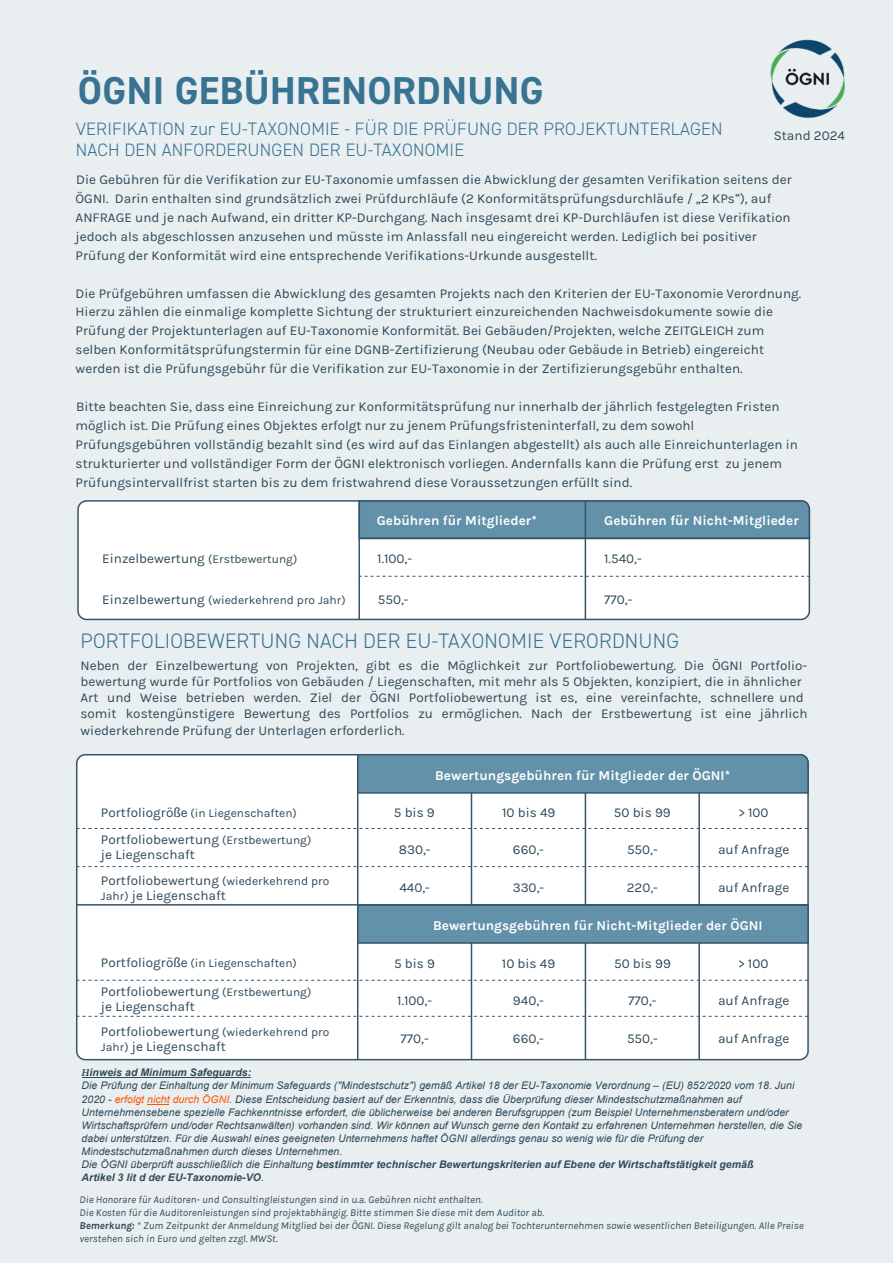
<style>
.page{position:relative;width:893px;height:1263px;background:#e9eef1}
.page>*{position:absolute;margin:0;border:0;box-sizing:border-box;transform-origin:0 0}
.t1{font:700 39px "DIN2014";letter-spacing:.01em;color:#387391}
.t2{font:300 21px "DIN2014";letter-spacing:.01em;color:#387391}
.t3{font:300 18px/21.6px "DIN2014";letter-spacing:.01em;color:#387391}
.t4{font:13.5px/18.9px "Karmilla";color:#2e4959}
.t5{font:13.5px/15px "Karla";color:#2e4959}
.t6{font:700 13.5px "Karla";color:#fff}
.t7{font:12px "Karla";color:#2e4959}
.t8{font:italic 10.5px/13.2px "Arial";letter-spacing:.005em;color:#2e4959}
.t9{font:italic 10.5px/13.2px "Karla";letter-spacing:.005em;color:#2e4959}
.s1{font-family:"Karmilla"}
.s2{font-size:12px}
.s3{font-size:13.5px}
.s4{font-family:"Myriad Pro";font-size:13.5px}
.s5{font-family:"Minion Pro";font-weight:700}
.s6{font-weight:700}
.s7{color:#f50}
.s8{font-family:"Arial"}
</style>
<div class="page">
<img style="left:770px;top:39px;width:75px;height:79px">
<div style="left:78px;top:501px;width:731px;height:118px;background:#fff;border-radius:9px"></div>
<div style="left:77px;top:500px;width:733px;height:120px;border:2px solid #375469;border-radius:9px"></div>
<svg style="left:360px;top:500px;width:451px;height:40px;background:#638fa6"></svg>
<hr style="left:358px;top:500px;width:2px;height:120px;background:#375469">
<svg style="left:360px;top:576px;width:450px;height:1px"></svg>
<hr style="left:359px;top:538px;width:451px;height:1px;background:#375469">
<hr style="left:585px;top:500px;width:1px;height:120px;background:#375469">
<svg style="left:148px;top:1104px;width:21px;height:1px"></svg>
<hr style="left:82px;top:1077px;width:169px;height:1px;background:#2e4959">
<div style="left:77px;top:755px;width:731px;height:305px;background:#fff;border-radius:9px"></div>
<div style="left:76px;top:754px;width:733px;height:306px;border:2px solid #375469;border-radius:9px"></div>
<hr style="left:357px;top:792px;width:1px;height:267px;background:#375469">
<svg style="left:76px;top:828px;width:732px;height:1px"></svg>
<svg style="left:76px;top:980px;width:732px;height:1px"></svg>
<hr style="left:471px;top:792px;width:1px;height:267px;background:#375469">
<hr style="left:585px;top:792px;width:1px;height:267px;background:#375469">
<hr style="left:698px;top:792px;width:2px;height:267px;background:#375469">
<svg style="left:356px;top:754px;width:453px;height:40px;background:#618da4"></svg>
<div style="left:357px;top:904px;width:452px;height:40px;background:#6391a9;border:2px solid #375469"></div>
<svg style="left:76px;top:866px;width:732px;height:1px"></svg>
<hr style="left:76px;top:904px;width:732px;height:1px;background:#375469">
<svg style="left:76px;top:1016px;width:732px;height:1px"></svg>
<h1 class="t1" style="left:78px;top:65px;width:467px">ÖGNI GEBÜHRENORDNUNG</h1>
<h3 class="t3" style="left:76px;top:118px;width:648px">VERIFIKATION zur EU-TAXONOMIE - FÜR DIE PRÜFUNG DER PROJEKTUNTERLAGEN<br>NACH DEN ANFORDERUNGEN DER EU-TAXONOMIE</h3>
<p class="t4" style="left:76px;top:170px;width:718px">Die Gebühren für die Verifikation zur EU-Taxonomie umfassen die Abwicklung der gesamten Verifikation seitens der ÖGNI. Darin enthalten sind grundsätzlich zwei Prüfdurchläufe (2 Konformitätsprüfungsdurchläufe / „2 KPs“), auf ANFRAGE und je nach Aufwand, ein dritter KP-Durchgang. Nach insgesamt drei KP-Durchläufen ist diese Verifikation jedoch als abgeschlossen anzusehen und müsste im Anlassfall neu eingereicht werden. Lediglich bei positiver Prüfung der Konformität wird eine entsprechende Verifikations-Urkunde ausgestellt.</p>
<p class="t4" style="left:76px;top:284px;width:727px">Die Prüfgebühren umfassen die Abwicklung des gesamten Projekts nach den Kriterien der EU-Taxonomie Verordnung.<br>Hierzu zählen die einmalige komplette Sichtung der strukturiert einzureichenden Nachweisdokumente sowie die Prüfung der Projektunterlagen auf EU-Taxonomie Konformität. Bei Gebäuden/Projekten, welche ZEITGLEICH zum selben Konformitätsprüfungstermin für eine DGNB-Zertifizierung (Neubau oder Gebäude in Betrieb) eingereicht werden ist die Prüfungsgebühr für die Verifikation zur EU-Taxonomie in der Zertifizierungsgebühr enthalten.</p>
<p class="t4" style="left:76px;top:397px;width:724px">Bitte beachten Sie, dass eine Einreichung zur Konformitätsprüfung nur innerhalb der jährlich festgelegten Fristen möglich ist. Die Prüfung eines Objektes erfolgt nur zu jenem Prüfungsfristeninterfall, zu dem sowohl Prüfungsgebühren vollständig bezahlt sind (es wird auf das Einlangen abgestellt) als auch alle Einreichunterlagen in strukturierter und vollständiger Form der ÖGNI elektronisch vorliegen. Andernfalls kann die Prüfung erst zu jenem Prüfungsintervallfrist starten bis zu dem fristwahrend diese Voraussetzungen erfüllt sind.</p>
<p class="t5" style="left:774px;top:128px;width:73px">Stand 202<span class="s1">4</span></p>
<p class="t6" style="left:377px;top:512px;width:162px">Gebühren für Mitglieder*</p>
<p class="t6" style="left:604px;top:512px;width:196px">Gebühren für Nicht-Mitglieder</p>
<p class="t5" style="left:102px;top:551px;width:196px">Einzelbewertung <span class="s2">(Erstbewertung)</span></p>
<p class="t5" style="left:377px;top:551px;width:36px">1.100,-</p>
<p class="t5" style="left:604px;top:551px;width:39px">1.540,-</p>
<p class="t7" style="left:102px;top:593px;width:245px"><span class="s3">Einzelbewertung</span> (wiederkehrend pro Jahr)</p>
<p class="t5" style="left:378px;top:592px;width:32px">550,-</p>
<p class="t5" style="left:604px;top:592px;width:30px">770,-</p>
<h2 class="t2" style="left:81px;top:628px;width:600px">PORTFOLIOBEWERTUNG NACH DER EU-TAXONOMIE VERORDNUNG</h2>
<p class="t4" style="left:81px;top:657px;width:729px;line-height:16.2px">Neben der Einzelbewertung von Projekten, gibt es die Möglichkeit zur Portfoliobewertung. Die ÖGNI Portfolio&shy;bewertung wurde für Portfolios von Gebäuden / Liegenschaften, mit mehr als 5 Objekten, konzipiert, die in ähnlicher Art und Weise betrieben werden. Ziel der ÖGNI Portfoliobewertung ist es, eine vereinfachte, schnellere und somit kostengünstigere Bewertung des Portfolios zu ermöglichen. Nach der Erstbewertung ist eine jährlich wiederkehrende Prüfung der Unterlagen erforderlich.</p>
<p class="t7" style="left:101px;top:806px;width:197px"><span class="s3">Portfoliogrö</span><span class="s4">ß</span><span class="s3">e</span> (in Liegenschaften)</p>
<p class="t5" style="left:101px;top:833px;width:212px">Portfoliobewertung <span class="s2">(Erstbewertung) </span>je Liegenschaft</p>
<p class="t5" style="left:101px;top:873px;width:230px">Portfoliobewertung <span class="s2">(wiederkehrend pro<br>Jahr)</span> je Liegenschaft</p>
<p class="t7" style="left:101px;top:956px;width:197px"><span class="s3">Portfoliogrö</span><span class="s4">ß</span><span class="s3">e</span> (in Liegenschaften)</p>
<p class="t5" style="left:101px;top:984px;width:212px">Portfoliobewertung <span class="s2">(Erstbewertung) </span>je Liegenschaft</p>
<p class="t5" style="left:101px;top:1024px;width:230px">Portfoliobewertung <span class="s2">(wiederkehrend pro<br>Jahr)</span> je Liegenschaft</p>
<p class="t6" style="left:435px;top:768px;width:297px">Bewertungsgebühren für Mitglieder der ÖGNI*</p>
<p class="t5" style="left:394px;top:805px;width:42px">5 bis 9</p>
<p class="t5" style="left:502px;top:805px;width:55px">10 bis 49</p>
<p class="t5" style="left:614px;top:805px;width:58px">50 bis 99</p>
<p class="t5" style="left:739px;top:805px;width:31px">&gt; 100</p>
<p class="t5" style="left:399px;top:842px;width:33px">830,-</p>
<p class="t5" style="left:399px;top:880px;width:32px">440,-</p>
<p class="t5" style="left:513px;top:842px;width:33px">660,-</p>
<p class="t5" style="left:513px;top:880px;width:33px">330,-</p>
<p class="t5" style="left:627px;top:842px;width:32px">550,-</p>
<p class="t5" style="left:627px;top:880px;width:33px">220,-</p>
<p class="t5" style="left:718px;top:842px;width:73px">auf Anfrage</p>
<p class="t5" style="left:718px;top:880px;width:73px">auf Anfrage</p>
<p class="t6" style="left:433px;top:918px;width:331px">Bewertungsgebühren für Nicht-Mitglieder der ÖGNI</p>
<p class="t5" style="left:394px;top:956px;width:42px">5 bis 9</p>
<p class="t5" style="left:502px;top:956px;width:55px">10 bis 49</p>
<p class="t5" style="left:614px;top:956px;width:58px">50 bis 99</p>
<p class="t5" style="left:739px;top:956px;width:31px">&gt; 100</p>
<p class="t5" style="left:397px;top:993px;width:36px">1.100,-</p>
<p class="t5" style="left:513px;top:993px;width:32px">940,-</p>
<p class="t5" style="left:628px;top:993px;width:30px">770,-</p>
<p class="t5" style="left:718px;top:993px;width:73px">auf Anfrage</p>
<p class="t5" style="left:401px;top:1031px;width:30px">770,-</p>
<p class="t5" style="left:513px;top:1031px;width:33px">660,-</p>
<p class="t5" style="left:627px;top:1031px;width:32px">550,-</p>
<p class="t5" style="left:718px;top:1031px;width:73px">auf Anfrage</p>
<p class="t8" style="left:82px;top:1065px;width:722px"><span class="s5">H</span><span class="s6">inweis ad Minimum Safeguards:<br></span>Die Prüfung der Einhaltung der Minimum Safeguards ("Mindestschutz") gemäß Artikel 18 der EU-Taxonomie Verordnung – (EU) 852/2020 vom 18. Juni 2020 - <span class="s7">erfolgt nicht durch ÖGNI</span>. Diese Entscheidung basiert auf der Erkenntnis, dass die Überprüfung dieser Mindestschutzmaßnahmen auf Unternehmensebene spezielle Fachkenntnisse erfordert, die üblicherweise bei anderen Berufsgruppen (zum Beispiel Unternehmensberatern und/oder Wirtschaftsprüfern und/oder Rechtsanwälten) vorhanden sind. Wir können auf Wunsch gerne den Kontakt zu erfahrenen Unternehmen herstellen, die Sie dabei unterstützen. Für die Auswahl eines geeigneten Unternehmens haftet ÖGNI allerdings genau so wenig wie für die Prüfung der Mindestschutzmaßnahmen durch dieses Unternehmen.<br>Die ÖGNI überprüft ausschließlich die Einhaltung <span class="s6">bestimmter technischer Bewertungskriterien auf Ebene der Wirtschaftstätigkeit gemäß<br>Artikel 3 lit d der EU-Taxonomie-VO</span>.</p>
<p class="t9" style="left:80px;top:1193px;width:725px">Die Honorare für Auditoren- und Consultingleistungen sind in u.a. Gebühren nicht enthalten.<br>Die Kosten für die Auditorenleistungen sind projektabhängig. Bitte stimmen Sie diese mit dem Auditor ab.<br><span class="s6">Bemerkung:</span> * Zum Zeitpunkt der Anmeldung Mitglied bei der ÖGNI. Diese Regelung gilt analog bei Tochterunternehmen sowie wesentlichen Beteiligungen. Alle Preise verstehen sich in Euro und gelten zzgl. MWSt<span class="s8">.</span></p>
</div>
